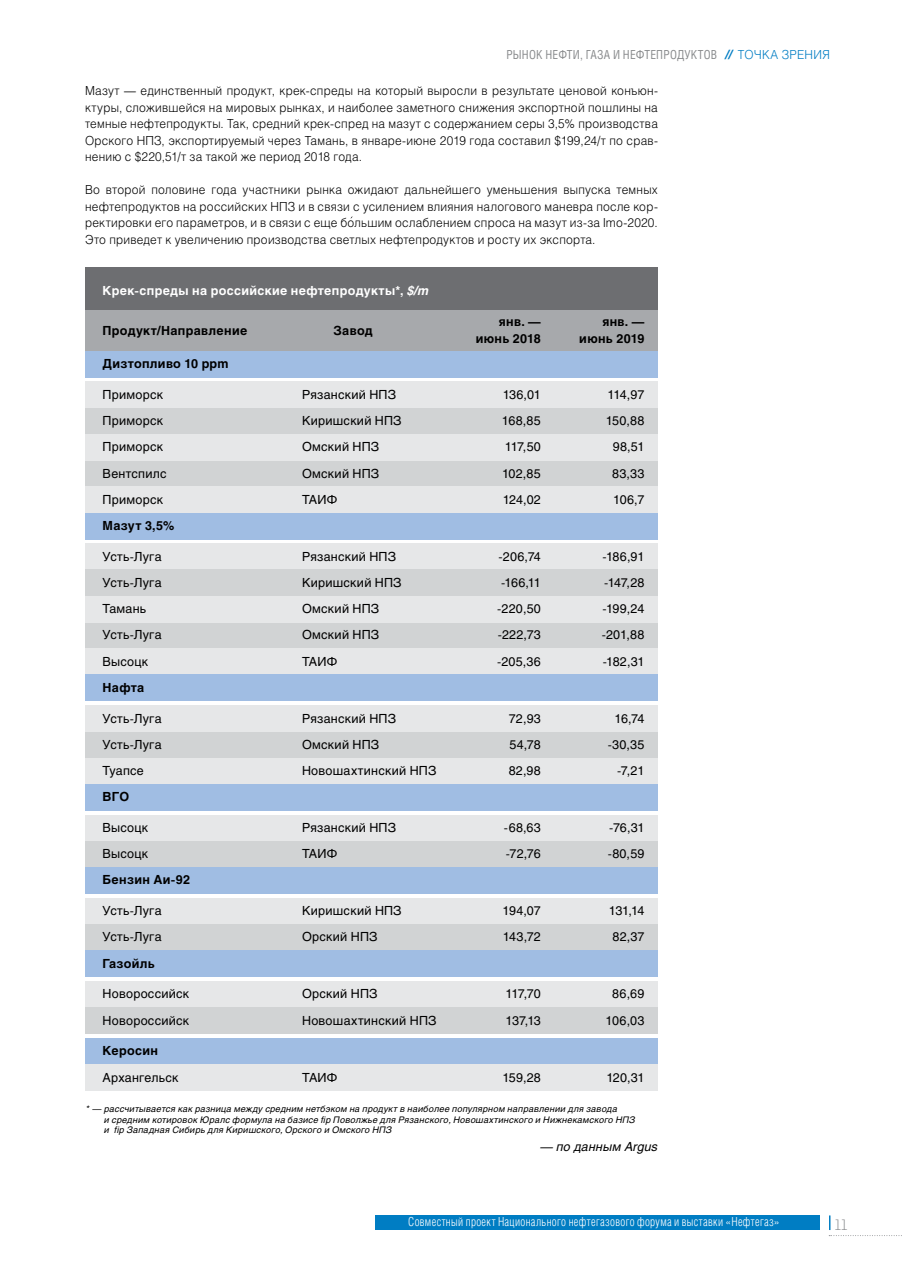
<style>
.page{position:relative;width:902px;height:1280px;background:#fff}
.page>*{position:absolute;margin:0;border:0;box-sizing:border-box;transform-origin:0 0}
.t1{font:300 15px "Intro";color:#888a8c}
.t2{font:300 12.45px/16.5px "Helios";letter-spacing:.02em;color:#000;text-align:justify;scale:.95 1}
.t3{font:12.45px/26.2px "Helios C";letter-spacing:.02em;color:#000}
.t4{font:700 12.45px/16.5px "Helios C";letter-spacing:.025em;color:#000;text-align:right}
.t5{font:12.45px "Helios Cond Light C";letter-spacing:.03em;color:#fff;scale:.95 1}
.t6{font:12.45px "Helios Cond";letter-spacing:.015em;color:#888a8c;scale:.95 1}
.t7{font:700 12.45px "Helios C";letter-spacing:.025em;color:#fff}
.t8{font:italic 12.45px "Helios C";letter-spacing:.02em;color:#000}
.t9{font:12.45px/26.2px "Helios C";letter-spacing:-.04em;color:#000}
.t10{font:12.45px/26.2px "Helios C";color:#000}
.t11{font:italic 9px/10.5px "Helios C";letter-spacing:.03em;color:#000}
.s1{font-family:"Helios C";font-weight:700;font-style:italic;color:#007dc3}
.s2{font-family:"Helios";font-weight:300;color:#007dc3}
.s3{font-style:italic}
</style>
<div class="page">
<div style="left:375px;top:1215px;width:444px;height:15px;background:#007dc3"></div>
<svg style="left:828px;top:1215px;width:74px;height:21px"></svg>
<div style="left:85px;top:382px;width:573px;height:26px;background:#e6e7e8"></div>
<div style="left:85px;top:351px;width:573px;height:26px;background:#a0bde3"></div>
<div style="left:85px;top:408px;width:573px;height:26px;background:#d1d3d4"></div>
<div style="left:85px;top:460px;width:573px;height:27px;background:#d1d3d4"></div>
<div style="left:85px;top:434px;width:573px;height:26px;background:#e6e7e8"></div>
<div style="left:85px;top:487px;width:573px;height:26px;background:#e6e7e8"></div>
<div style="left:85px;top:267px;width:573px;height:43px;background:#6d6e71"></div>
<div style="left:85px;top:310px;width:573px;height:41px;background:#a7a9ac"></div>
<div style="left:85px;top:513px;width:573px;height:26px;background:#a0bde3"></div>
<div style="left:85px;top:544px;width:573px;height:26px;background:#e6e7e8"></div>
<div style="left:85px;top:570px;width:573px;height:26px;background:#d1d3d4"></div>
<div style="left:85px;top:622px;width:573px;height:26px;background:#d1d3d4"></div>
<div style="left:85px;top:596px;width:573px;height:26px;background:#e6e7e8"></div>
<div style="left:85px;top:648px;width:573px;height:27px;background:#e6e7e8"></div>
<div style="left:85px;top:675px;width:573px;height:26px;background:#a0bde3"></div>
<div style="left:85px;top:732px;width:573px;height:26px;background:#d1d3d4"></div>
<div style="left:85px;top:705px;width:573px;height:27px;background:#e6e7e8"></div>
<div style="left:85px;top:758px;width:573px;height:26px;background:#e6e7e8"></div>
<div style="left:85px;top:784px;width:573px;height:26px;background:#a0bde3"></div>
<div style="left:85px;top:815px;width:573px;height:26px;background:#e6e7e8"></div>
<div style="left:85px;top:841px;width:573px;height:26px;background:#d1d3d4"></div>
<div style="left:85px;top:981px;width:573px;height:26px;background:#e6e7e8"></div>
<div style="left:85px;top:1007px;width:573px;height:27px;background:#d1d3d4"></div>
<div style="left:85px;top:898px;width:573px;height:26px;background:#e6e7e8"></div>
<div style="left:85px;top:924px;width:573px;height:26px;background:#d1d3d4"></div>
<div style="left:85px;top:950px;width:573px;height:27px;background:#a0bde3"></div>
<div style="left:85px;top:867px;width:573px;height:27px;background:#a0bde3"></div>
<div style="left:85px;top:1038px;width:573px;height:26px;background:#a0bde3"></div>
<div style="left:85px;top:1064px;width:573px;height:27px;background:#e6e7e8"></div>
<p class="t6" style="left:506px;top:47px;width:342px">РЫНОК НЕФТИ, ГАЗА И НЕФТЕПРОДУКТОВ <span class="s1">//</span> <span class="s2">ТОЧКА ЗРЕНИЯ</span></p>
<p class="t2" style="left:85px;top:82px;width:604px">Мазут — единственный продукт, крек-спреды на который выросли в результате ценовой конъюн&shy;ктуры, сложившейся на мировых рынках, и наиболее заметного снижения экспортной пошлины на темные нефтепродукты. Так, средний крек-спред на мазут с содержанием серы 3,5% производства Орского НПЗ, экспортируемый через Тамань, в январе-июне 2019 года составил $199,24/т по срав&shy;нению с $220,51/т за такой же период 2018 года.</p>
<p class="t2" style="left:85px;top:181px;width:604px">Во второй половине года участники рынка ожидают дальнейшего уменьшения выпуска темных нефтепродуктов на российских НПЗ и в связи с усилением влияния налогового маневра после кор&shy;ректировки его параметров, и в связи с еще большим ослаблением спроса на мазут из-за Imo-2020.<br>Это приведет к увеличению производства светлых нефтепродуктов и росту их экспорта.</p>
<p class="t7" style="left:103px;top:283px;width:328px">Крек-спреды на российские нефтепродукты*, <span class="s3">$/m</span></p>
<p class="t4" style="left:475px;top:314px;width:67px">янв. — июнь 2018</p>
<p class="t4" style="left:103px;top:322px;width:146px">Продукт/Направление</p>
<p class="t4" style="left:333px;top:322px;width:41px">Завод</p>
<p class="t4" style="left:103px;top:355px;width:127px">Дизтопливо 10 ppm</p>
<p class="t3" style="left:103px;top:381px;width:65px">Приморск<br>Приморск<br>Приморск<br>Вентспилс<br>Приморск</p>
<p class="t3" style="left:502px;top:381px;width:40px;text-align:justify">136,01<br>168,85<br>117,50<br>102,85<br>124,02</p>
<p class="t3" style="left:302px;top:381px;width:101px">Рязанский НПЗ<br>Киришский НПЗ<br>Омский НПЗ<br>Омский НПЗ<br>ТАИФ</p>
<p class="t4" style="left:579px;top:314px;width:67px">янв. — июнь 2019</p>
<p class="t3" style="left:605px;top:381px;width:40px;text-align:center">114,97<br>150,88<br>98,51<br>83,33<br>106,7</p>
<p class="t4" style="left:103px;top:517px;width:73px">Мазут 3,5%</p>
<p class="t3" style="left:103px;top:543px;width:61px">Усть-Луга<br>Усть-Луга<br>Тамань<br>Усть-Луга<br>Высоцк</p>
<p class="t3" style="left:497px;top:543px;width:45px;text-align:center">-206,74 -166,11 -220,50 -222,73 -205,36</p>
<p class="t3" style="left:601px;top:543px;width:44px;text-align:justify">-186,91 -147,28 -199,24 -201,88 -182,31</p>
<p class="t3" style="left:302px;top:543px;width:101px">Рязанский НПЗ<br>Киришский НПЗ<br>Омский НПЗ<br>Омский НПЗ<br>ТАИФ</p>
<p class="t4" style="left:103px;top:679px;width:43px">Нафта</p>
<p class="t3" style="left:103px;top:705px;width:61px;text-align:justify">Усть-Луга Усть-Луга Туапсе</p>
<p class="t3" style="left:508px;top:705px;width:34px;text-align:justify">72,93<br>54,78<br>82,98</p>
<p class="t3" style="left:607px;top:705px;width:38px;text-align:right">16,74 -30,35 -7,21</p>
<p class="t3" style="left:302px;top:705px;width:136px">Рязанский НПЗ<br>Омский НПЗ<br>Новошахтинский НПЗ</p>
<p class="t4" style="left:103px;top:789px;width:28px">ВГО</p>
<p class="t3" style="left:103px;top:814px;width:47px">Высоцк<br>Высоцк</p>
<p class="t3" style="left:504px;top:814px;width:38px">-68,63 -72,76</p>
<p class="t3" style="left:607px;top:814px;width:38px">-76,31 -80,59</p>
<p class="t3" style="left:302px;top:814px;width:96px">Рязанский НПЗ<br>ТАИФ</p>
<p class="t4" style="left:103px;top:872px;width:89px">Бензин Аи-92</p>
<p class="t3" style="left:103px;top:897px;width:61px">Усть-Луга<br>Усть-Луга</p>
<p class="t4" style="left:103px;top:955px;width:54px">Газойль</p>
<p class="t3" style="left:302px;top:897px;width:101px">Киришский НПЗ<br>Орский НПЗ</p>
<p class="t10" style="left:502px;top:897px;width:40px">194,07<br>143,72</p>
<p class="t3" style="left:609px;top:897px;width:37px">131,14<br>82,37</p>
<p class="t3" style="left:302px;top:981px;width:136px">Орский НПЗ<br>Новошахтинский НПЗ</p>
<p class="t3" style="left:103px;top:981px;width:88px">Новороссийск<br>Новороссийск</p>
<p class="t9" style="left:505px;top:981px;width:37px">117,70<br>137,13</p>
<p class="t3" style="left:605px;top:981px;width:40px;text-align:center">86,69<br>106,03</p>
<p class="t4" style="left:103px;top:1043px;width:57px">Керосин</p>
<p class="t3" style="left:103px;top:1064px;width:77px">Архангельск</p>
<p class="t3" style="left:302px;top:1064px;width:37px">ТАИФ</p>
<p class="t3" style="left:502px;top:1064px;width:40px">159,28</p>
<p class="t3" style="left:606px;top:1064px;width:40px">120,31</p>
<p class="t11" style="left:104px;top:1104px;width:532px;text-indent:-18px">* — рассчитывается как разница между средним нетбэком на продукт в наиболее популярном направлении для завода<br>и средним котировок Юралс формула на базисе fip Поволжье для Рязанского, Новошахтинского и Нижнекамского НПЗ и fip Западная Сибирь для Киришского, Орского и Омского НПЗ</p>
<p class="t8" style="left:540px;top:1139px;width:119px">— по данным Argus</p>
<p class="t5" style="left:408px;top:1215px;width:392px">Совместный проект Национального нефтегазового форума и выставки «Нефтегаз»</p>
<p class="t1" style="left:834px;top:1215px;width:14px">11</p>
</div>
